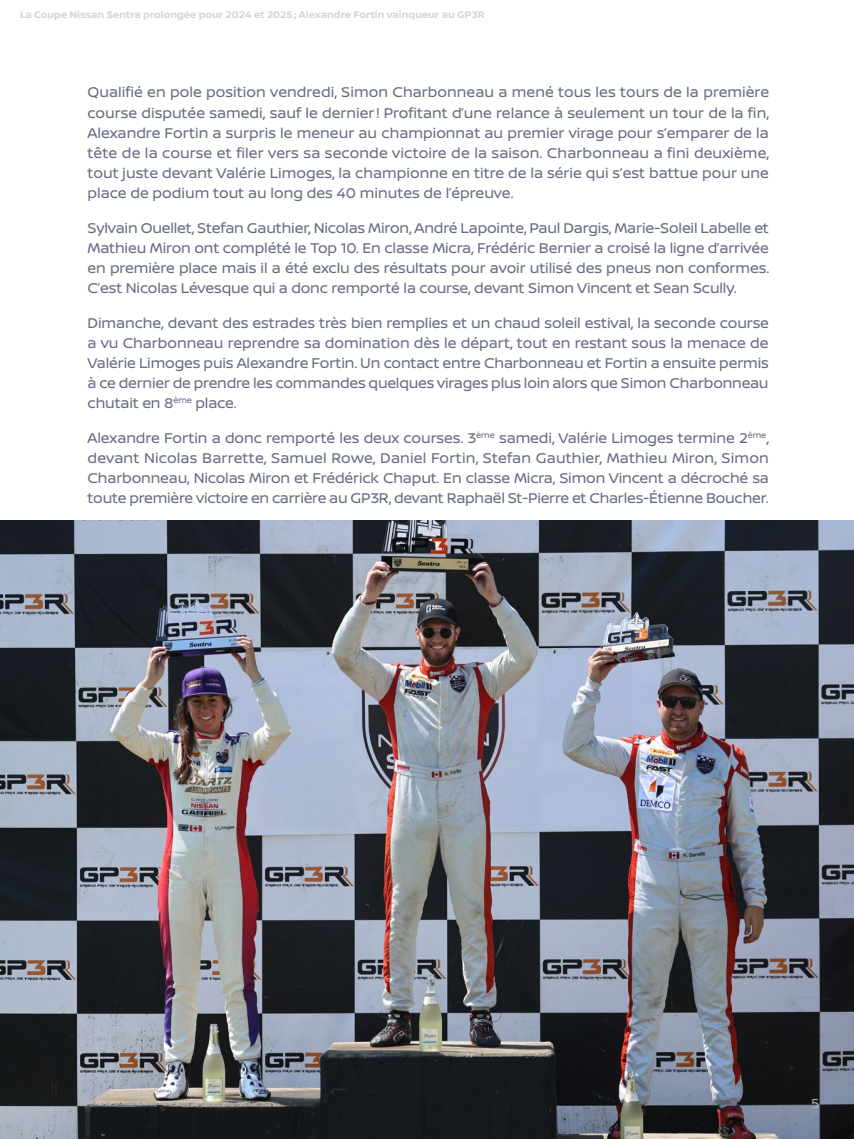
<style>
.page{position:relative;width:854px;height:1139px;background:#fff}
.page>*{position:absolute;margin:0;border:0;box-sizing:border-box;transform-origin:0 0}
.Texte{font:15px/20px "Nissan Brand";letter-spacing:-.01em;color:#656c82;text-align:justify}
.t1{font:13.88px "Nissan Brand";color:#a9adb9}
.Ancre_de_texte__suit{font:700 10.12px "Nissan Brand";color:#d2d4db}
</style>
<div class="page">
<img style="left:0;top:520px;width:853px;height:618px">
<p class="Ancre_de_texte__suit" style="left:20px;top:7px;width:466px">La Coupe Nissan Sentra prolongée pour 2024 et 2025; Alexandre Fortin vainqueur au GP3R</p>
<p class="Texte" style="left:88px;top:82px;width:683px">Qualifié en pole position vendredi, Simon Charbonneau a mené tous les tours de la première course disputée samedi, sauf le dernier ! Profitant d’une relance à seulement un tour de la fin, Alexandre Fortin a surpris le meneur au championnat au premier virage pour s’emparer de la tête de la course et filer vers sa seconde victoire de la saison. Charbonneau a fini deuxième, tout juste devant Valérie Limoges, la championne en titre de la série qui s’est battue pour une place de podium tout au long des 40 minutes de l’épreuve.</p>
<p class="Texte" style="left:88px;top:217px;width:683px">Sylvain Ouellet, Stefan Gauthier, Nicolas Miron, André Lapointe, Paul Dargis, Marie-Soleil Labelle et Mathieu Miron ont complété le Top 10. En classe Micra, Frédéric Bernier a croisé la ligne d’arrivée en première place mais il a été exclu des résultats pour avoir utilisé des pneus non conformes.<br>C’est Nicolas Lévesque qui a donc remporté la course, devant Simon Vincent et Sean Scully.</p>
<p class="Texte" style="left:88px;top:312px;width:682px">Dimanche, devant des estrades très bien remplies et un chaud soleil estival, la seconde course a vu Charbonneau reprendre sa domination dès le départ, tout en restant sous la menace de Valérie Limoges puis Alexandre Fortin. Un contact entre Charbonneau et Fortin a ensuite permis à ce dernier de prendre les commandes quelques virages plus loin alors que Simon Charbonneau chutait en 8<sup>ème</sup> place.</p>
<p class="Texte" style="left:87px;top:427px;width:683px">Alexandre Fortin a donc remporté les deux courses. 3<sup>ème</sup> samedi, Valérie Limoges termine 2<sup>ème</sup>, devant Nicolas Barrette, Samuel Rowe, Daniel Fortin, Stefan Gauthier, Mathieu Miron, Simon Charbonneau, Nicolas Miron et Frédérick Chaput. En classe Micra, Simon Vincent a décroché sa toute première victoire en carrière au GP3R, devant Raphaël St-Pierre et Charles-Étienne Boucher.</p>
<p class="t1" style="left:811px;top:1092px;width:10px">5</p>
</div>
